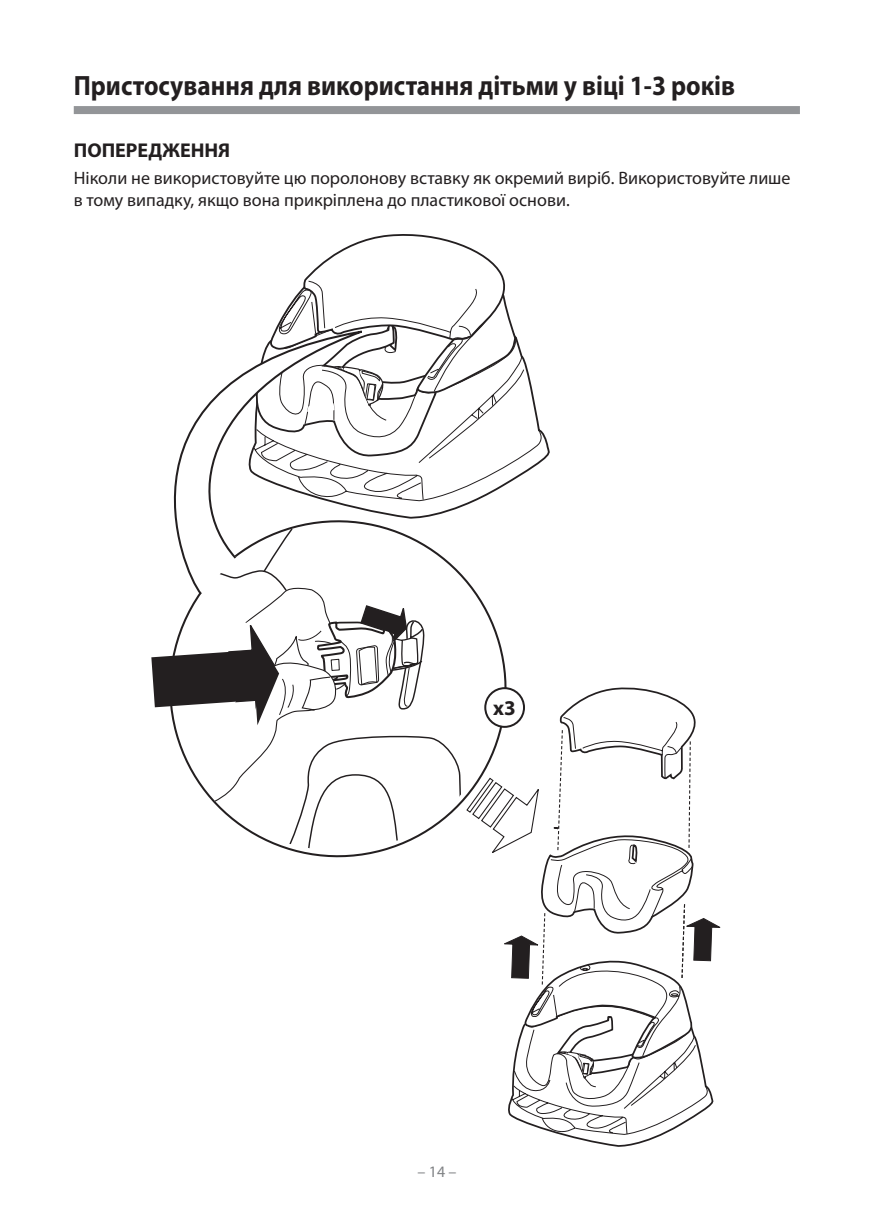
<style>
.page{position:relative;width:874px;height:1225px;background:#fff}
.page>*{position:absolute;margin:0;border:0;box-sizing:border-box;transform-origin:0 0}
.t1{font:700 28px "Myriad Pro";color:#231f20;scale:.9 1}
.t2{font:700 21px "Myriad Pro";color:#231f20}
.t3{font:700 20px "Myriad Pro";color:#231f20}
.t4{font:18px/21.6px "Myriad Pro";color:#231f20}
.t5{font:16px "Myriad Pro";color:#808285}
</style>
<div class="page">
<svg style="left:384px;top:336px;width:159px;height:166px"></svg>
<svg style="left:173px;top:370px;width:211px;height:179px"></svg>
<svg style="left:248px;top:234px;width:268px;height:225px"></svg>
<svg style="left:151px;top:549px;width:570px;height:597px"></svg>
<div style="left:485px;top:688px;width:38px;height:39px;background:#fff;border-radius:50%"></div>
<div style="left:484px;top:687px;width:40px;height:41px;border:2px solid #231f20;border-radius:50%"></div>
<div style="left:74px;top:106px;width:725px;height:8px;background:#939598"></div>
<h1 class="t1" style="left:74px;top:67px;width:735px">Пристосування для використання дітьми у віці 1-3 років</h1>
<p class="t3" style="left:74px;top:137px;width:158px">ПОПЕРЕДЖЕННЯ</p>
<p class="t4" style="left:74px;top:167px;width:718px">Ніколи не використовуйте цю поролонову вставку як окремий виріб. Використовуйте лише в тому випадку, якщо вона прикріплена до пластикової основи.</p>
<p class="t2" style="left:493px;top:694px;width:24px">x3</p>
<p class="t5" style="left:417px;top:1161px;width:41px">– 14 –</p>
</div>
